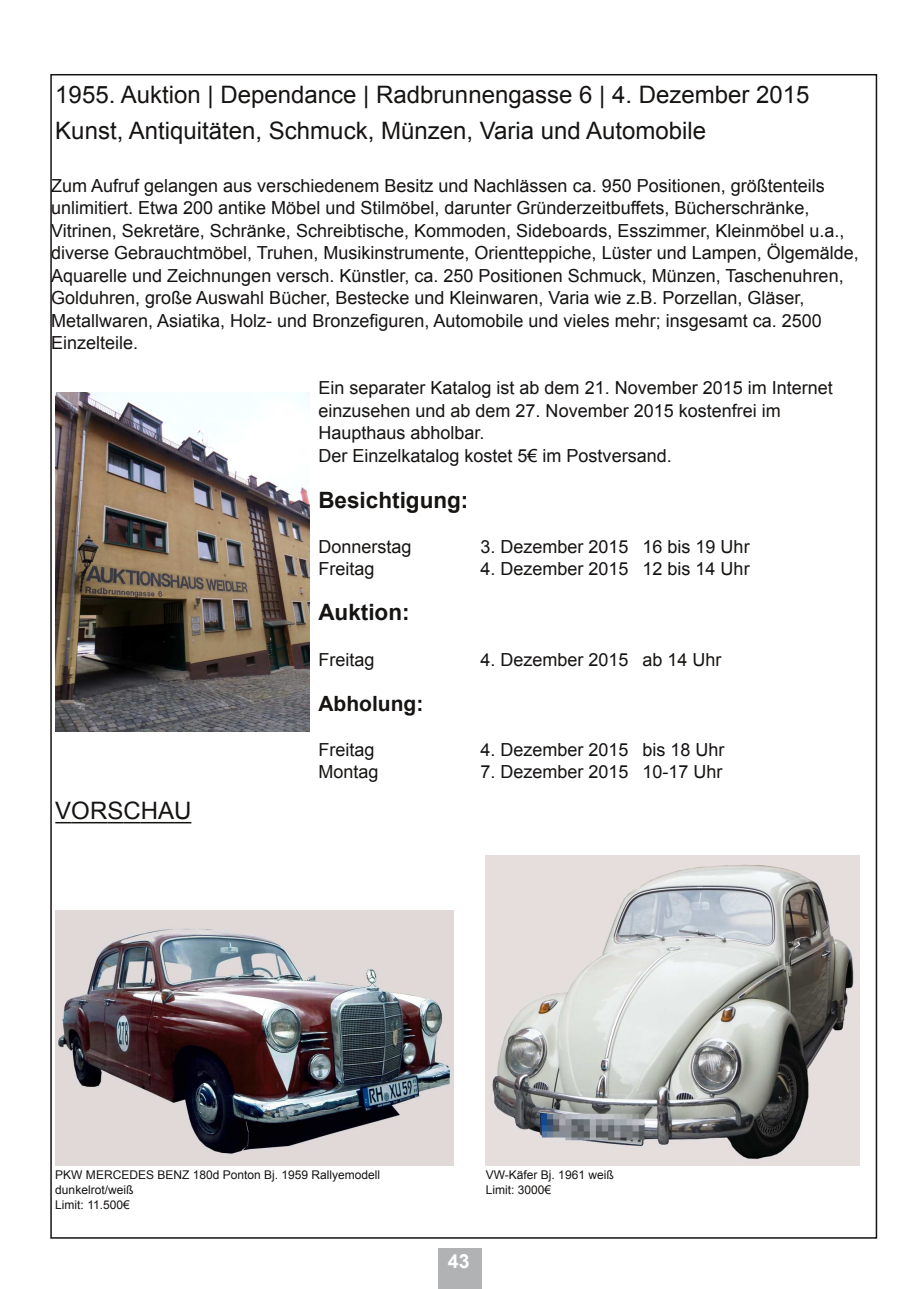
<style>
.page{position:relative;width:919px;height:1289px;background:#fff}
.page>*{position:absolute;margin:0;border:0;box-sizing:border-box;transform-origin:0 0}
.t1{font:24px/36px "Arial";color:#161413}
.t2{font:700 22.5px "Arial";color:#161413}
.t3{font:700 21px "Arial";color:#161413}
.t4{font:700 19.5px "Arial";color:#fff}
.t5{font:18px/22.5px "Arial";color:#161413}
.t6{font:12px/15px "Arial";color:#161413}
</style>
<div class="page">
<div style="left:437px;top:1248px;width:44px;height:40px;background:#b0b2b4"></div>
<svg style="left:55px;top:822px;width:136px;height:1px"></svg>
<img style="left:55px;top:392px;width:255px;height:339px">
<img style="left:486px;top:855px;width:373px;height:310px">
<img style="left:55px;top:910px;width:398px;height:255px">
<h1 class="t1" style="left:55px;top:78px;width:755px">1955. Auktion | Dependance | Radbrunnengasse 6 | 4. Dezember 2015<br>Kunst, Antiquitäten, Schmuck, Münzen, Varia und Automobile</h1>
<p class="t5" style="left:51px;top:176px;width:809px">Zum Aufruf gelangen aus verschiedenem Besitz und Nachlässen ca. 950 Positionen, größtenteils unlimitiert. Etwa 200 antike Möbel und Stilmöbel, darunter Gründerzeitbuffets, Bücherschränke, Vitrinen, Sekretäre, Schränke, Schreibtische, Kommoden, Sideboards, Esszimmer, Kleinmöbel u.a., diverse Gebrauchtmöbel, Truhen, Musikinstrumente, Orientteppiche, Lüster und Lampen, Ölgemälde, Aquarelle und Zeichnungen versch. Künstler, ca. 250 Positionen Schmuck, Münzen, Taschenuhren, Golduhren, große Auswahl Bücher, Bestecke und Kleinwaren, Varia wie z.B. Porzellan, Gläser, Metallwaren, Asiatika, Holz- und Bronzefiguren, Automobile und vieles mehr; insgesamt ca. 2500<br>Einzelteile.</p>
<p class="t5" style="left:318px;top:377px;width:516px">Ein separater Katalog ist ab dem 21. November 2015 im Internet einzusehen und ab dem 27. November 2015 kostenfrei im Haupthaus abholbar.<br>Der Einzelkatalog kostet 5€ im Postversand.</p>
<h1 class="t1" style="left:55px;top:795px;width:138px">VORSCHAU</h1>
<p class="t2" style="left:318px;top:487px;width:151px">Besichtigung:</p>
<p class="t5" style="left:318px;top:536px;width:95px">Donnerstag</p>
<p class="t5" style="left:480px;top:536px;width:271px">3. Dezember 2015 16 bis 19 Uhr</p>
<p class="t5" style="left:318px;top:558px;width:58px">Freitag</p>
<p class="t5" style="left:480px;top:558px;width:271px">4. Dezember 2015 12 bis 14 Uhr</p>
<p class="t2" style="left:318px;top:600px;width:93px">Auktion:</p>
<p class="t5" style="left:318px;top:648px;width:58px">Freitag</p>
<p class="t5" style="left:480px;top:648px;width:243px">4. Dezember 2015 ab 14 Uhr</p>
<p class="t3" style="left:318px;top:691px;width:106px">Abholung:</p>
<p class="t5" style="left:318px;top:738px;width:58px">Freitag</p>
<p class="t5" style="left:480px;top:738px;width:246px">4. Dezember 2015 bis 18 Uhr</p>
<p class="t5" style="left:318px;top:761px;width:62px">Montag</p>
<p class="t5" style="left:480px;top:761px;width:244px">7. Dezember 2015 10-17 Uhr</p>
<p class="t6" style="left:55px;top:1167px;width:326px">PKW MERCEDES BENZ 180d Ponton Bj. 1959 Rallyemodell dunkelrot/weiß<br>Limit: 11.500€</p>
<p class="t6" style="left:486px;top:1167px;width:129px">VW-Käfer Bj. 1961 weiß<br>Limit: 3000€</p>
<p class="t4" style="left:448px;top:1249px;width:23px">43</p>
</div>
